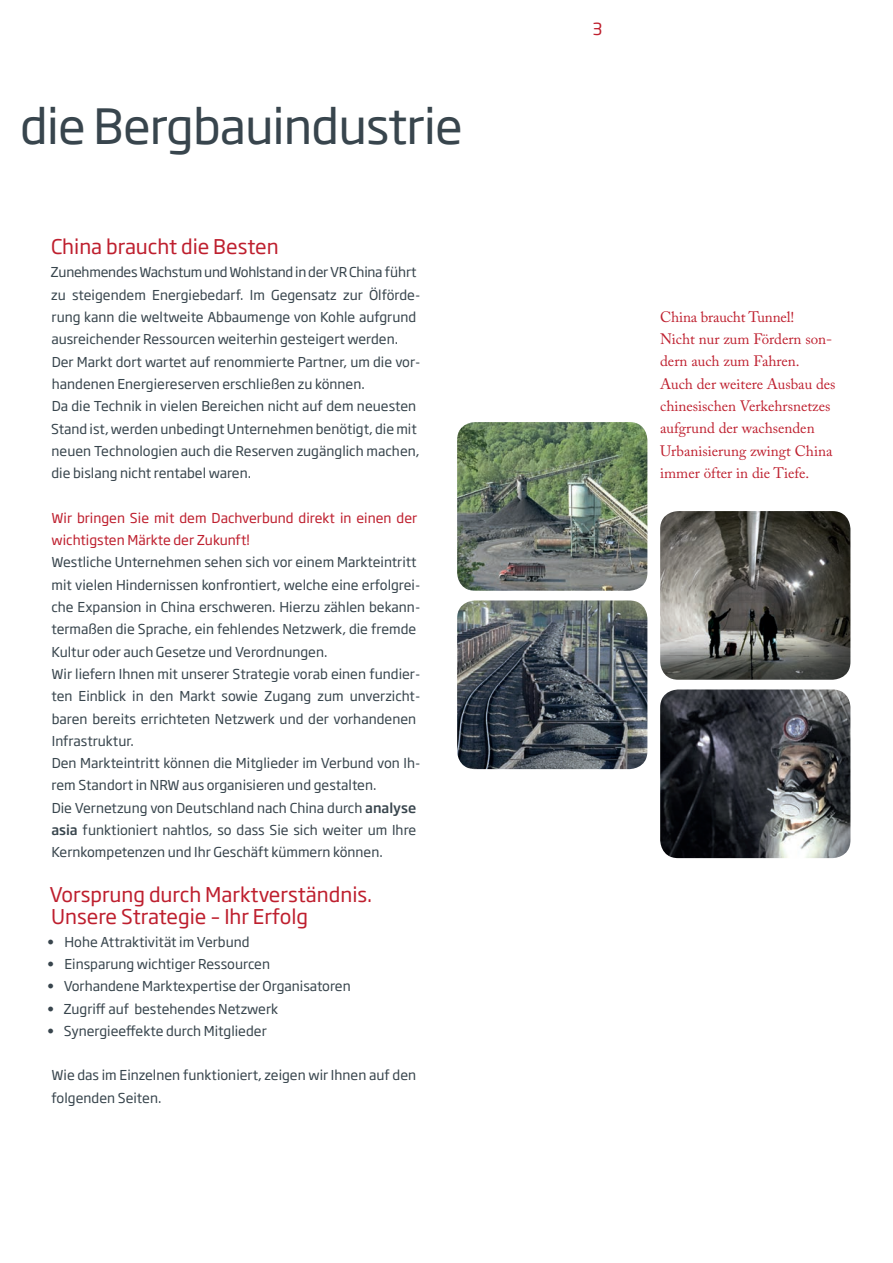
<style>
.page{position:relative;width:893px;height:1263px;background:#fff}
.page>*{position:absolute;margin:0;border:0;box-sizing:border-box;transform-origin:0 0}
.t1{font:48px "Soho Gothic Std";letter-spacing:-.02em;color:#38454d}
.Fließtext{font:20.1px "Soho Gothic Std";color:#be1f2e}
.Subline{font:20.1px "Soho Gothic Std";color:#be1f2e}
.t2{font:16.5px "Soho Gothic Pro";color:#be1f2e}
.Kommentare{font:15px/22.4px "Adobe Caslon Pro";color:#be1f2e}
.Fließtext-2{font:13.5px/22.4px "Soho Gothic Pro";color:#38454d}
.Subline-2{font:13.5px/22.4px "Soho Gothic Std";color:#be1f2e}
.s1{font-family:"Soho Gothic Std";font-weight:500}
.s2{font-family:"Soho Gothic Std"}
</style>
<div class="page">
<img style="left:660px;top:689px;width:190px;height:169px">
<img style="left:457px;top:422px;width:190px;height:169px">
<img style="left:660px;top:511px;width:190px;height:169px">
<img style="left:457px;top:600px;width:190px;height:169px">
<h1 class="t1" style="left:20px;top:97px;width:444px">die Bergbauindustrie</h1>
<p class="Subline" style="left:51px;top:234px;width:229px">China braucht die Besten</p>
<p class="Fließtext-2" style="left:51px;top:260px;width:371px">Zunehmendes Wachstum und Wohlstand in der VR China führt zu steigendem Energiebedarf. Im Gegensatz zur Ölförde&shy;rung kann die weltweite Abbaumenge von Kohle aufgrund ausreichender Ressourcen weiterhin gesteigert werden.</p>
<p class="Fließtext-2" style="left:52px;top:350px;width:370px">Der Markt dort wartet auf renommierte Partner, um die vor&shy;handenen Energiereserven erschließen zu können.</p>
<p class="Fließtext-2" style="left:51px;top:394px;width:370px">Da die Technik in vielen Bereichen nicht auf dem neuesten Stand ist, werden unbedingt Unternehmen benötigt, die mit neuen Technologien auch die Reserven zugänglich machen, die bislang nicht rentabel waren.</p>
<p class="Subline-2" style="left:51px;top:507px;width:367px">Wir bringen Sie mit dem Dachverbund direkt in einen der wichtigsten Märkte der Zukunft!</p>
<p class="Fließtext-2" style="left:51px;top:550px;width:370px">Westliche Unternehmen sehen sich vor einem Markteintritt mit vielen Hindernissen konfrontiert, welche eine erfolgrei&shy;che Expansion in China erschweren. Hierzu zählen bekann&shy;termaßen die Sprache, ein fehlendes Netzwerk, die fremde Kultur oder auch Gesetze und Verordnungen.</p>
<p class="Fließtext-2" style="left:51px;top:662px;width:370px">Wir liefern Ihnen mit unserer Strategie vorab einen fundier&shy;ten Einblick in den Markt sowie Zugang zum unverzicht&shy;baren bereits errichteten Netzwerk und der vorhandenen Infrastruktur.</p>
<p class="Fließtext-2" style="left:52px;top:751px;width:370px">Den Markteintritt können die Mitglieder im Verbund von Ih&shy;rem Standort in NRW aus organisieren und gestalten.</p>
<p class="Fließtext-2" style="left:51px;top:796px;width:366px;text-align:justify">Die Vernetzung von Deutschland nach China durch <span class="s1">analyse asia</span> <span class="s2">funktioniert</span> nahtlos, so dass Sie sich weiter um Ihre Kernkompetenzen und Ihr Geschäft kümmern können.</p>
<p class="Fließtext" style="left:49px;top:882px;width:324px">Vorsprung durch Marktverständnis.</p>
<p class="Fließtext" style="left:51px;top:904px;width:259px">Unsere Strategie – Ihr Erfolg</p>
<p class="Fließtext-2" style="left:47px;top:930px;width:204px">• Hohe Attraktivität im Verbund</p>
<p class="Fließtext-2" style="left:47px;top:952px;width:224px">• Einsparung wichtiger Ressourcen</p>
<p class="Fließtext-2" style="left:47px;top:974px;width:305px">• Vorhandene Marktexpertise der Organisatoren</p>
<p class="Fließtext-2" style="left:47px;top:997px;width:232px">• Zugriff auf bestehendes Netzwerk</p>
<p class="Fließtext-2" style="left:47px;top:1019px;width:221px">• Synergieeffekte durch Mitglieder</p>
<p class="Fließtext-2" style="left:51px;top:1063px;width:366px">Wie das im Einzelnen funktioniert, zeigen wir Ihnen auf den folgenden Seiten.</p>
<p class="t2" style="left:592px;top:16px;width:11px">3</p>
<p class="Kommentare" style="left:660px;top:305px;width:136px">China braucht Tunnel!</p>
<p class="Kommentare" style="left:660px;top:328px;width:173px">Nicht nur zum Fördern son&shy;dern auch zum Fahren.</p>
<p class="Kommentare" style="left:660px;top:372px;width:177px">Auch der weitere Ausbau des chinesischen Verkehrsnetzes aufgrund der wachsenden<br>Urbanisierung zwingt China immer öfter in die Tiefe.</p>
</div>
